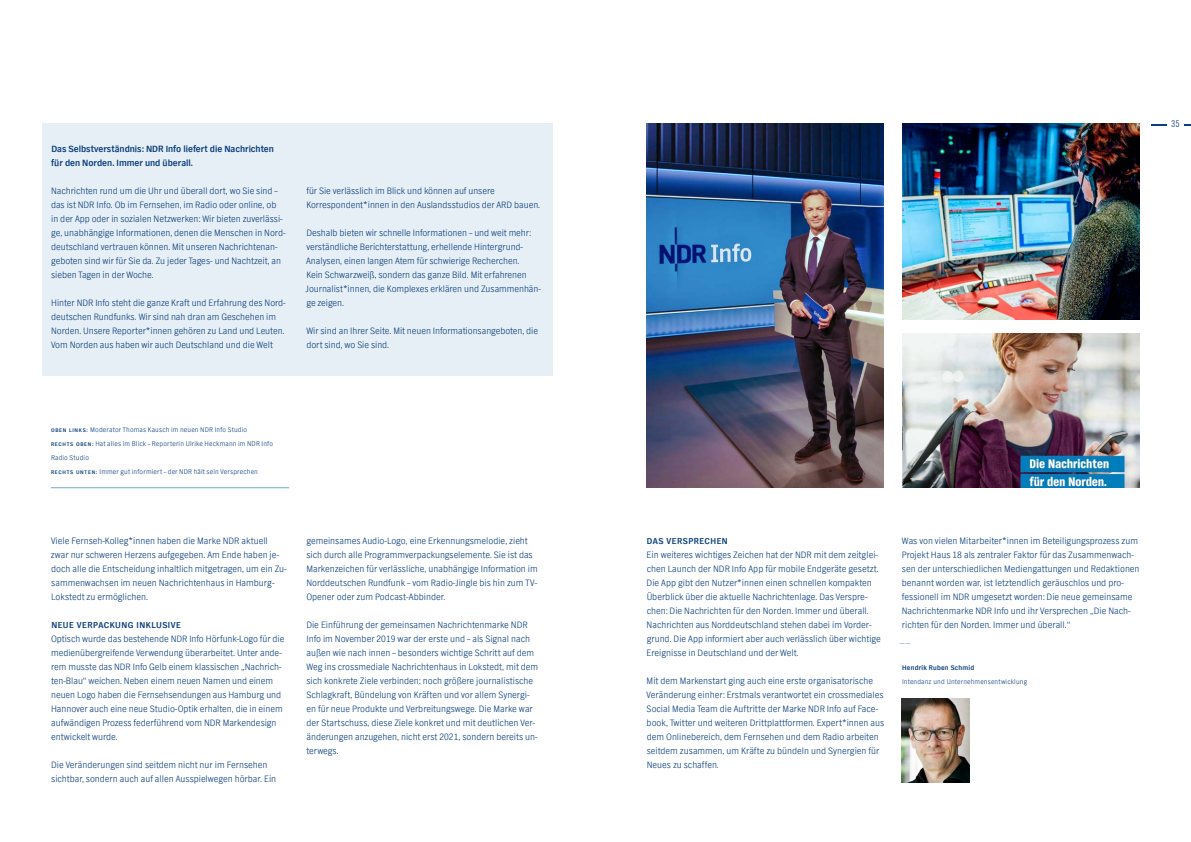
<style>
.page{position:relative;width:1191px;height:842px;background:#fff}
.page>*{position:absolute;margin:0;border:0;box-sizing:border-box;transform-origin:0 0}
.t1{font:300 10px "NDR Sans Cond";color:#0b3e7c}
.t2{font:300 9.5px/14px "NDR Sans";color:#0b3e7c}
.t3{font:700 9.5px/14px "NDR Sans";letter-spacing:-.005em;color:#0b3e7c}
.t4{font:300 9.5px "NDR Sans";color:#5f97ce}
.t5{font:700 9px "NDR Sans";letter-spacing:.05em;color:#0b3e7c}
.t6{font:300 7px/14px "NDR Sans";letter-spacing:.025em;color:#0b3e7c}
.t7{font:700 7px "NDR Sans";letter-spacing:.025em;color:#0b3e7c}
.s1{font-weight:700;font-size:5.5px}
</style>
<div class="page">
<svg style="left:1151px;top:124px;width:16px;height:2px"></svg>
<svg style="left:1184px;top:124px;width:7px;height:2px"></svg>
<div style="left:43px;top:124px;width:510px;height:252px;background:#e7eff6"></div>
<img style="left:901px;top:698px;width:68px;height:84px">
<hr style="left:51px;top:487px;width:238px;height:1px;background:#6faac4">
<img style="left:646px;top:124px;width:237px;height:364px">
<img style="left:902px;top:124px;width:238px;height:196px">
<img style="left:902px;top:334px;width:238px;height:154px">
<p class="t3" style="left:51px;top:141px;width:224px">Das Selbstverständnis: NDR Info liefert die Nachrichten für den Norden. Immer und überall.</p>
<p class="t2" style="left:51px;top:183px;width:236px">Nachrichten rund um die Uhr und überall dort, wo Sie sind – das ist NDR Info. Ob im Fernsehen, im Radio oder online, ob in der App oder in sozialen Netzwerken: Wir bieten zuverlässi&shy;ge, unabhängige Informationen, denen die Menschen in Nord&shy;deutschland vertrauen können. Mit unseren Nachrichtenan&shy;geboten sind wir für Sie da. Zu jeder Tages- und Nachtzeit, an sieben Tagen in der Woche.</p>
<p class="t2" style="left:51px;top:295px;width:236px">Hinter NDR Info steht die ganze Kraft und Erfahrung des Nord&shy;deutschen Rundfunks. Wir sind nah dran am Geschehen im Norden. Unsere Reporter*innen gehören zu Land und Leuten.<br>Vom Norden aus haben wir auch Deutschland und die Welt</p>
<p class="t2" style="left:306px;top:183px;width:235px">für Sie verlässlich im Blick und können auf unsere<br>Korrespondent*innen in den Auslandsstudios der ARD bauen.</p>
<p class="t2" style="left:305px;top:225px;width:237px">Deshalb bieten wir schnelle Informationen – und weit mehr: verständliche Berichterstattung, erhellende Hintergrund-Analysen, einen langen Atem für schwierige Recherchen.<br>Kein Schwarzweiß, sondern das ganze Bild. Mit erfahrenen Journalist*innen, die Komplexes erklären und Zusammenhän&shy;ge zeigen.</p>
<p class="t2" style="left:306px;top:323px;width:233px">Wir sind an Ihrer Seite. Mit neuen Informationsangeboten, die dort sind, wo Sie sind.</p>
<p class="t6" style="left:51px;top:423px;width:223px"><span class="s1">OBEN LINKS:</span> Moderator Thomas Kausch im neuen NDR Info Studio<br><span class="s1">RECHTS OBEN:</span> Hat alles im Blick – Reporterin Ulrike Heckmann im NDR Info Radio Studio<br><span class="s1">RECHTS UNTEN:</span> Immer gut informiert – der NDR hält sein Versprechen</p>
<p class="t2" style="left:51px;top:533px;width:237px">Viele Fernseh-Kolleg*innen haben die Marke NDR aktuell zwar nur schweren Herzens aufgegeben. Am Ende haben je&shy;doch alle die Entscheidung inhaltlich mitgetragen, um ein Zu&shy;sammenwachsen im neuen Nachrichtenhaus in Hamburg-Lokstedt zu ermöglichen.</p>
<p class="t5" style="left:51px;top:619px;width:131px">NEUE VERPACKUNG INKLUSIVE</p>
<p class="t2" style="left:51px;top:631px;width:235px">Optisch wurde das bestehende NDR Info Hörfunk-Logo für die medienübergreifende Verwendung überarbeitet. Unter ande&shy;rem musste das NDR Info Gelb einem klassischen „Nachrich&shy;ten-Blau“ weichen. Neben einem neuen Namen und einem neuen Logo haben die Fernsehsendungen aus Hamburg und Hannover auch eine neue Studio-Optik erhalten, die in einem aufwändigen Prozess federführend vom NDR Markendesign entwickelt wurde.</p>
<p class="t2" style="left:51px;top:757px;width:226px">Die Veränderungen sind seitdem nicht nur im Fernsehen sichtbar, sondern auch auf allen Ausspielwegen hörbar. Ein</p>
<p class="t2" style="left:306px;top:533px;width:233px">gemeinsames Audio-Logo, eine Erkennungsmelodie, zieht sich durch alle Programmverpackungselemente. Sie ist das Markenzeichen für verlässliche, unabhängige Information im Norddeutschen Rundfunk – vom Radio-Jingle bis hin zum TV-Opener oder zum Podcast-Abbinder.</p>
<p class="t2" style="left:306px;top:617px;width:233px">Die Einführung der gemeinsamen Nachrichtenmarke NDR Info im November 2019 war der erste und – als Signal nach außen wie nach innen – besonders wichtige Schritt auf dem Weg ins crossmediale Nachrichtenhaus in Lokstedt, mit dem sich konkrete Ziele verbinden: noch größere journalistische Schlagkraft, Bündelung von Kräften und vor allem Synergi&shy;en für neue Produkte und Verbreitungswege. Die Marke war der Startschuss, diese Ziele konkret und mit deutlichen Ver&shy;änderungen anzugehen, nicht erst 2021, sondern bereits un&shy;terwegs.</p>
<p class="t1" style="left:1171px;top:118px;width:10px">35</p>
<p class="t5" style="left:647px;top:535px;width:82px">DAS VERSPRECHEN</p>
<p class="t2" style="left:646px;top:547px;width:236px">Ein weiteres wichtiges Zeichen hat der NDR mit dem zeitglei&shy;chen Launch der NDR Info App für mobile Endgeräte gesetzt.<br>Die App gibt den Nutzer*innen einen schnellen kompakten Überblick über die aktuelle Nachrichtenlage. Das Verspre&shy;chen: Die Nachrichten für den Norden. Immer und überall.<br>Nachrichten aus Norddeutschland stehen dabei im Vorder&shy;grund. Die App informiert aber auch verlässlich über wichtige Ereignisse in Deutschland und der Welt.</p>
<p class="t2" style="left:646px;top:673px;width:239px">Mit dem Markenstart ging auch eine erste organisatorische Veränderung einher: Erstmals verantwortet ein crossmediales Social Media Team die Auftritte der Marke NDR Info auf Face&shy;book, Twitter und weiteren Drittplattformen. Expert*innen aus dem Onlinebereich, dem Fernsehen und dem Radio arbeiten seitdem zusammen, um Kräfte zu bündeln und Synergien für Neues zu schaffen.</p>
<p class="t2" style="left:902px;top:533px;width:239px">Was von vielen Mitarbeiter*innen im Beteiligungsprozess zum Projekt Haus 18 als zentraler Faktor für das Zusammenwach&shy;sen der unterschiedlichen Mediengattungen und Redaktionen benannt worden war, ist letztendlich geräuschlos und pro&shy;fessionell im NDR umgesetzt worden: Die neue gemeinsame Nachrichtenmarke NDR Info und ihr Versprechen „Die Nach&shy;richten für den Norden. Immer und überall.“</p>
<p class="t4" style="left:899px;top:633px;width:12px">__</p>
<p class="t7" style="left:902px;top:663px;width:73px">Hendrik Ruben Schmid</p>
<p class="t6" style="left:902px;top:674px;width:127px">Intendanz und Unternehmensentwicklung</p>
</div>
